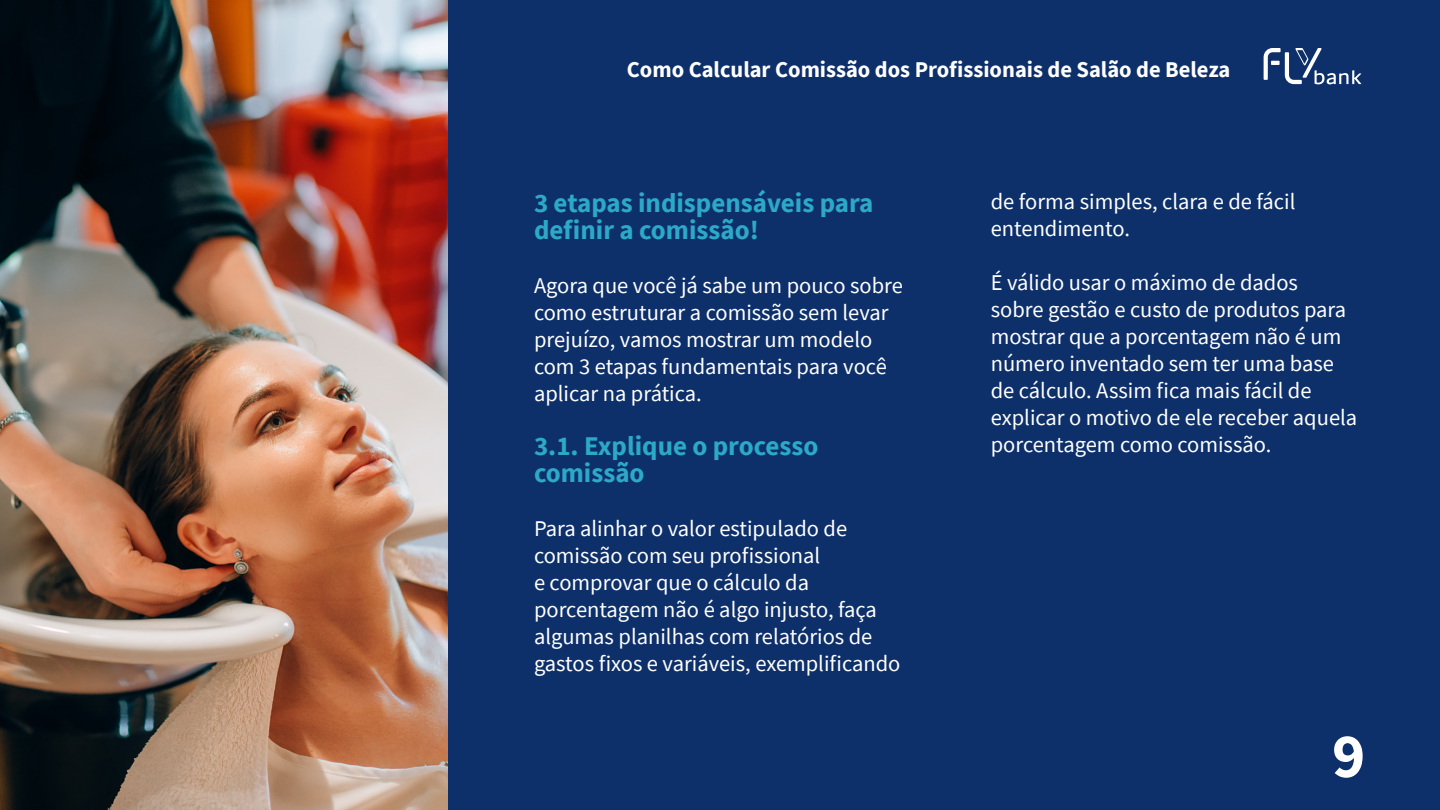
<style>
.page{position:relative;width:1440px;height:810px;background:#fff}
.page>*{position:absolute;margin:0;border:0;box-sizing:border-box;transform-origin:0 0}
.t1{font:700 63px "Source Sans Pro";color:#fff}
.t2{font:700 27px/27px "Source Sans Pro";color:#2ca9c7}
.t3{font:22.5px/27px "Source Sans Pro";color:#fff}
.t4{font:700 22.5px "Source Sans Pro";color:#fff}
</style>
<div class="page">
<div style="left:448px;top:0;width:992px;height:810px;background:#0d306a"></div>
<svg style="left:1264px;top:48px;width:97px;height:36px"></svg>
<img style="left:0;top:0;width:448px;height:810px">
<p class="t4" style="left:627px;top:55px;width:605px">Como Calcular Comissão dos Profissionais de Salão de Beleza</p>
<p class="t2" style="left:534px;top:190px;width:341px">3 etapas indispensáveis para definir a comissão!</p>
<p class="t3" style="left:534px;top:272px;width:370px">Agora que você já sabe um pouco sobre como estruturar a comissão sem levar prejuízo, vamos mostrar um modelo com 3 etapas fundamentais para você aplicar na prática.</p>
<p class="t2" style="left:534px;top:433px;width:286px">3.1. Explique o processo comissão</p>
<p class="t3" style="left:534px;top:515px;width:368px">Para alinhar o valor estipulado de comissão com seu profissional<br>e comprovar que o cálculo da porcentagem não é algo injusto, faça algumas planilhas com relatórios de gastos fixos e variáveis, exemplificando</p>
<p class="t3" style="left:991px;top:188px;width:306px">de forma simples, clara e de fácil entendimento.</p>
<p class="t3" style="left:991px;top:269px;width:368px">É válido usar o máximo de dados<br>sobre gestão e custo de produtos para mostrar que a porcentagem não é um número inventado sem ter uma base de cálculo. Assim fica mais fácil de explicar o motivo de ele receber aquela porcentagem como comissão.</p>
<h1 class="t1" style="left:1332px;top:713px;width:35px">9</h1>
</div>
